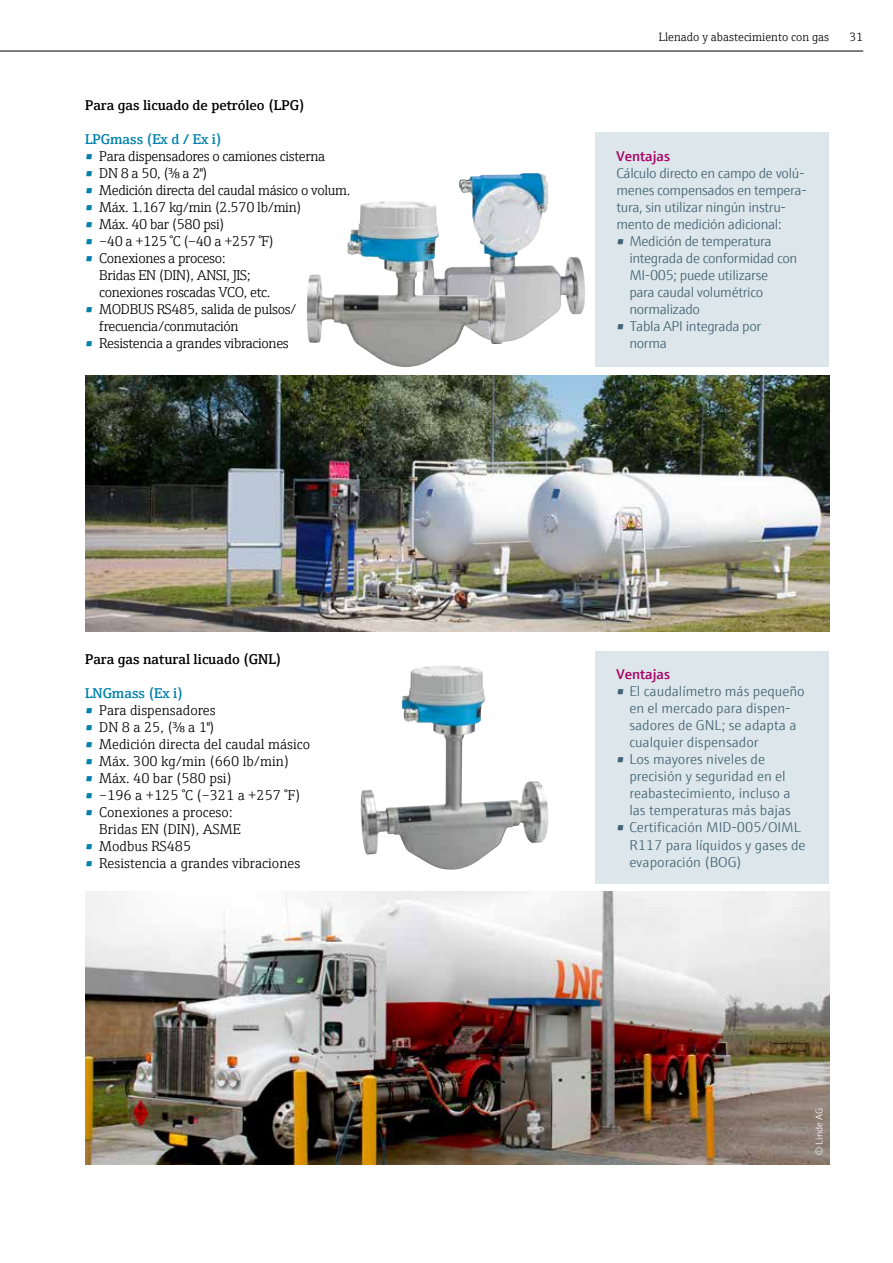
<style>
.page{position:relative;width:893px;height:1263px;background:#fff}
.page>*{position:absolute;margin:0;border:0;box-sizing:border-box;transform-origin:0 0}
.t1{font:300 14.25px/17px "E+H Sans";letter-spacing:-.015em;color:#456473}
.t2{font:300 14.25px/17px "E+H Serif";letter-spacing:-.025em;color:#000}
.t3{font:300 14.25px/17px "E+H Serif";color:#000}
.t4{font:600 14.25px "E+H Serif";color:#000}
.t5{font:600 14.25px "E+H Serif";color:#0081ad}
.t6{font:600 14.25px "E+H Sans";color:#a70063}
.t7{font:300 12px "E+H Serif";color:#000}
.t8{font:300 9.75px "E+H Sans";color:#fff}
.s1{font-weight:600;color:#0081ad}
</style>
<div class="page">
<img style="left:361px;top:666px;width:185px;height:204px">
<img style="left:85px;top:892px;width:744px;height:272px">
<img style="left:422px;top:173px;width:163px;height:169px">
<img style="left:306px;top:202px;width:92px;height:141px">
<img style="left:85px;top:375px;width:744px;height:256px">
<div style="left:595px;top:132px;width:234px;height:234px;background:#dce6eb"></div>
<div style="left:595px;top:651px;width:234px;height:232px;background:#dce6eb"></div>
<hr style="left:0;top:51px;width:863px;height:1px;background:#000">
<p class="t4" style="left:85px;top:94px;width:221px">Para gas licuado de petróleo (LPG)</p>
<p class="t5" style="left:85px;top:128px;width:138px">LPGmass (Ex d / Ex i)</p>
<p class="t2" style="left:85px;top:147px;width:242px"><span class="s1">•</span> Para dispensadores o camiones cisterna</p>
<p class="t2" style="left:85px;top:164px;width:124px"><span class="s1">•</span> DN 8 a 50, (3/8 a 2")</p>
<p class="t2" style="left:85px;top:181px;width:267px"><span class="s1">•</span> Medición directa del caudal másico o volum.</p>
<p class="t2" style="left:85px;top:198px;width:218px"><span class="s1">•</span> Máx. 1.167 kg/min (2.570 lb/min)</p>
<p class="t2" style="left:85px;top:215px;width:141px"><span class="s1">•</span> Máx. 40 bar (580 psi)</p>
<p class="t2" style="left:85px;top:232px;width:191px"><span class="s1">•</span> –40 a +125 °C (–40 a +257 °F)</p>
<p class="t2" style="left:99px;top:249px;width:172px;text-indent:-14px"><span class="s1">•</span> Conexiones a proceso:<br>Bridas EN (DIN), ANSI, JIS; conexiones roscadas VCO, etc.</p>
<p class="t2" style="left:99px;top:300px;width:199px;text-indent:-14px"><span class="s1">•</span> MODBUS RS485, salida de pulsos/ frecuencia/conmutación</p>
<p class="t2" style="left:85px;top:334px;width:205px"><span class="s1">•</span> Resistencia a grandes vibraciones</p>
<p class="t4" style="left:85px;top:648px;width:198px">Para gas natural licuado (GNL)</p>
<p class="t5" style="left:85px;top:682px;width:100px">LNGmass (Ex i)</p>
<p class="t3" style="left:85px;top:701px;width:132px"><span class="s1">•</span> Para dispensadores</p>
<p class="t2" style="left:85px;top:718px;width:131px"><span class="s1">•</span> DN 8 a 25, (3/8 a 1")</p>
<p class="t3" style="left:85px;top:735px;width:227px"><span class="s1">•</span> Medición directa del caudal másico</p>
<p class="t3" style="left:85px;top:752px;width:206px"><span class="s1">•</span> Máx. 300 kg/min (660 lb/min)</p>
<p class="t3" style="left:85px;top:769px;width:148px"><span class="s1">•</span> Máx. 40 bar (580 psi)</p>
<p class="t3" style="left:85px;top:786px;width:217px"><span class="s1">•</span> –196 a +125 °C (–321 a +257 °F)</p>
<p class="t3" style="left:99px;top:803px;width:143px;text-indent:-14px"><span class="s1">•</span> Conexiones a proceso:<br>Bridas EN (DIN), ASME</p>
<p class="t3" style="left:85px;top:837px;width:108px"><span class="s1">•</span> Modbus RS485</p>
<p class="t3" style="left:85px;top:854px;width:217px"><span class="s1">•</span> Resistencia a grandes vibraciones</p>
<p class="t7" style="left:659px;top:29px;width:172px">Llenado y abastecimiento con gas</p>
<p class="t7" style="left:849px;top:29px;width:15px">31</p>
<p class="t6" style="left:617px;top:145px;width:55px">Ventajas</p>
<p class="t1" style="left:617px;top:163px;width:192px">Cálculo directo en campo de volú&shy;menes compensados en tempera&shy;tura, sin utilizar ningún instru&shy;mento de medición adicional:</p>
<p class="t1" style="left:629px;top:231px;width:169px;text-indent:-13px">• Medición de temperatura integrada de conformidad con<br>MI-005; puede utilizarse<br>para caudal volumétrico normalizado</p>
<p class="t1" style="left:629px;top:316px;width:134px;text-indent:-13px">• Tabla API integrada por norma</p>
<p class="t6" style="left:617px;top:663px;width:55px">Ventajas</p>
<p class="t1" style="left:629px;top:682px;width:177px;text-indent:-13px">• El caudalímetro más pequeño en el mercado para dispen&shy;sadores de GNL; se adapta a cualquier dispensador</p>
<p class="t1" style="left:629px;top:750px;width:163px;text-indent:-13px">• Los mayores niveles de precisión y seguridad en el reabastecimiento, incluso a las temperaturas más bajas</p>
<p class="t1" style="left:629px;top:818px;width:178px;text-indent:-13px">• Certificación MID-005/OIML<br>R117 para líquidos y gases de evaporación (BOG)</p>
<p class="t8" style="left:812px;top:1155px;width:49px;rotate:-90deg">© Linde AG</p>
</div>
